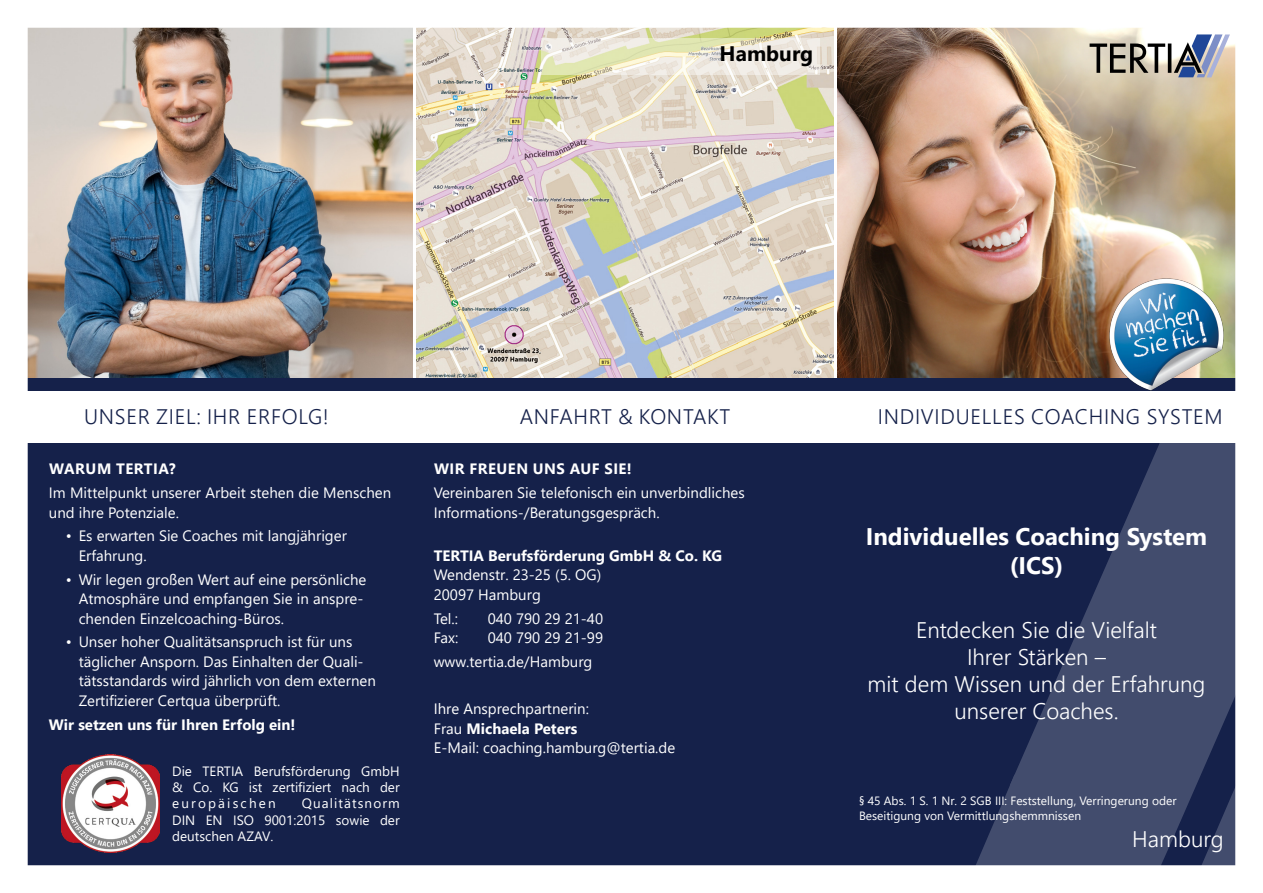
<style>
.page{position:relative;width:1263px;height:893px;background:#fff}
.page>*{position:absolute;margin:0;border:0;box-sizing:border-box;transform-origin:0 0}
.Headline_Title{font:700 24px/28.8px "Segoe UI";color:#fff;text-align:center}
.Headline_Title_2{font:300 22.5px/27px "Segoe UI";color:#fff;text-align:center}
.Headline_Blau_Klein{font:300 21px "Segoe UI";letter-spacing:.035em;color:#15214a}
.Stadt{font:700 21px "Segoe UI";color:#000}
.Text_Zeile_Links{font:15px/19.5px "Segoe UI";color:#fff}
.Fließtext{font:15px/19.5px "Segoe UI";color:#fff}
.Headline_Column{font:700 15px "Segoe UI";letter-spacing:.035em;color:#fff}
.Text_Zeile_Links-2{font:700 15px "Segoe UI";color:#fff}
.Zeritfizierung{font:13.5px/16.2px "Segoe UI";color:#fff;text-align:justify}
.t1{font:12px/14.4px "Segoe UI";color:#fff}
.s1{font-weight:700}
</style>
<div class="page">
<img style="left:27px;top:27px;width:1209px;height:839px">
<img style="left:1108px;top:276px;width:118px;height:118px">
<p class="Stadt" style="left:720px;top:37px;width:95px">Hamburg</p>
<p class="Headline_Blau_Klein" style="left:84px;top:400px;width:246px">UNSER ZIEL: IHR ERFOLG!</p>
<p class="Headline_Blau_Klein" style="left:520px;top:400px;width:212px">ANFAHRT &amp; KONTAKT</p>
<p class="Headline_Blau_Klein" style="left:878px;top:400px;width:346px">INDIVIDUELLES COACHING SYSTEM</p>
<p class="Headline_Column" style="left:49px;top:457px;width:128px">WARUM TERTIA?</p>
<p class="Fließtext" style="left:49px;top:483px;width:344px">Im Mittelpunkt unserer Arbeit stehen die Menschen und ihre Potenziale.</p>
<p class="Text_Zeile_Links" style="left:79px;top:526px;width:270px;text-indent:-13px">• Es erwarten Sie Coaches mit langjähriger<br>Erfahrung.</p>
<p class="Text_Zeile_Links" style="left:79px;top:569px;width:289px;text-indent:-13px">• Wir legen großen Wert auf eine persönliche<br>Atmosphäre und empfangen Sie in anspre&shy;chenden Einzelcoaching-Büros.</p>
<p class="Text_Zeile_Links" style="left:79px;top:632px;width:299px;text-indent:-13px">• Unser hoher Qualitätsanspruch ist für uns täglicher Ansporn. Das Einhalten der Quali&shy;tätsstandards wird jährlich von dem externen Zertifizierer Certqua überprüft.</p>
<p class="Text_Zeile_Links-2" style="left:49px;top:712px;width:248px">Wir setzen uns für Ihren Erfolg ein!</p>
<p class="Headline_Column" style="left:434px;top:457px;width:199px">WIR FREUEN UNS AUF SIE!</p>
<p class="Text_Zeile_Links" style="left:434px;top:483px;width:312px">Vereinbaren Sie telefonisch ein unverbindliches<br>Informations-/Beratungsgespräch.</p>
<p class="Text_Zeile_Links" style="left:434px;top:546px;width:290px"><span class="s1">TERTIA Berufsförderung GmbH &amp; Co. KG<br></span>Wendenstr. 23-25 (5. OG)<br>20097 Hamburg</p>
<p class="Text_Zeile_Links" style="left:434px;top:608px;width:26px">Tel.:</p>
<p class="Text_Zeile_Links" style="left:488px;top:608px;width:117px">040 790 29 21-40</p>
<p class="Text_Zeile_Links" style="left:434px;top:628px;width:26px">Fax:</p>
<p class="Text_Zeile_Links" style="left:488px;top:628px;width:117px">040 790 29 21-99</p>
<p class="Text_Zeile_Links" style="left:434px;top:652px;width:160px">www.tertia.de/Hamburg</p>
<p class="Text_Zeile_Links" style="left:434px;top:699px;width:243px">Ihre Ansprechpartnerin:<br>Frau <span class="s1">Michaela Peters<br></span>E-Mail: coaching.hamburg@tertia.de</p>
<p class="Headline_Title" style="left:866px;top:522px;width:343px">Individuelles Coaching System (ICS)</p>
<p class="Headline_Title_2" style="left:867px;top:616px;width:339px">Entdecken Sie die Vielfalt<br>Ihrer Stärken –<br>mit dem Wissen und der Erfahrung unserer Coaches.</p>
<p class="Zeritfizierung" style="left:172px;top:763px;width:229px">Die TERTIA Berufsförderung GmbH &amp; Co. KG ist zertifiziert nach der europäischen</p>
<p class="Zeritfizierung" style="left:172px;top:795px;width:229px;text-indent:130px">Qualitätsnorm DIN EN ISO 9001:2015 sowie der deutschen AZAV.</p>
<p class="t1" style="left:859px;top:794px;width:319px">§ 45 Abs. 1 S. 1 Nr. 2 SGB III: Feststellung, Verringerung oder<br>Beseitigung von Vermittlungshemmnissen</p>
<p class="Headline_Title_2" style="left:1132px;top:825px;width:93px">Hamburg</p>
</div>
